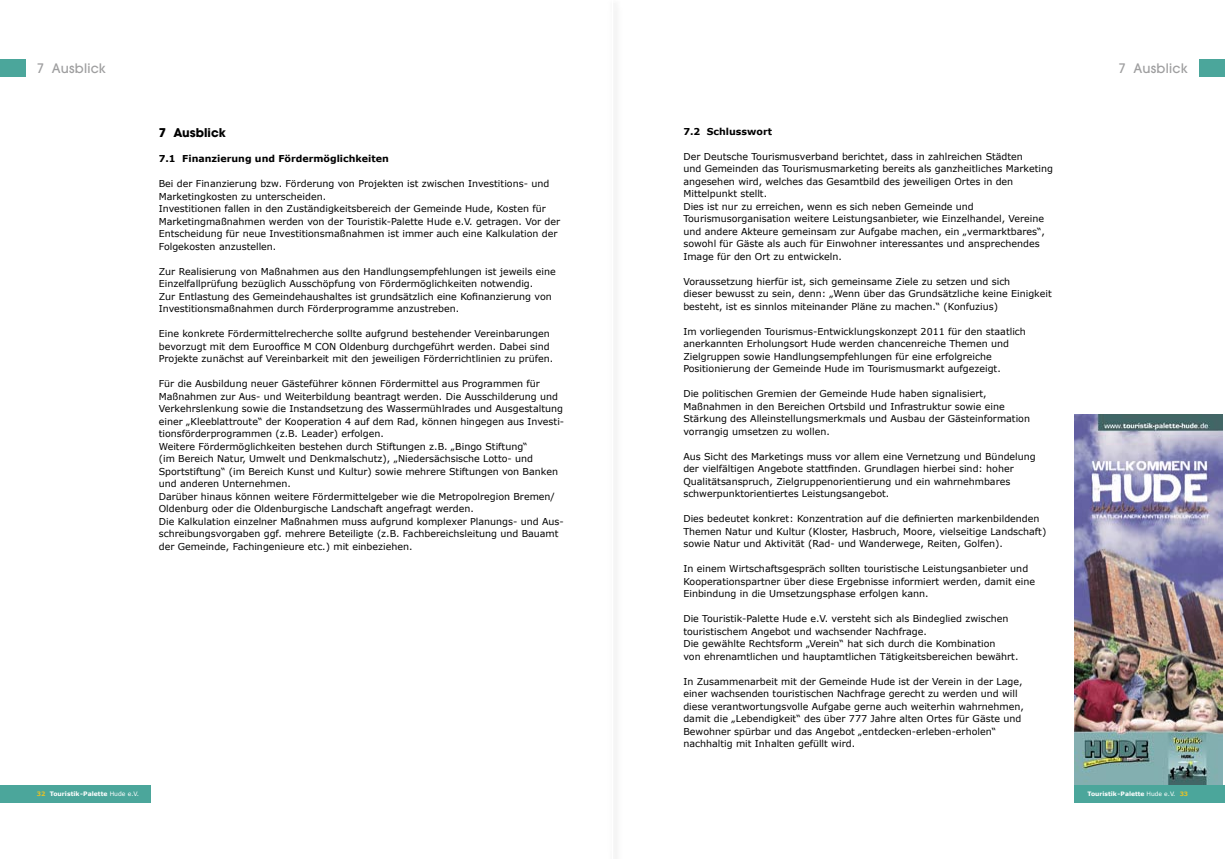
<style>
.page{position:relative;width:1225px;height:859px;background:#fff}
.page>*{position:absolute;margin:0;border:0;box-sizing:border-box;transform-origin:0 0}
.t1{font:500 13px "Avant Garde";letter-spacing:.02em;color:#9e9e9f}
.t2{font:700 12px "Avant Garde";color:#000}
.t3{font:9.5px/12.5px "Verdana";color:#000}
.t4{font:700 9.5px "Verdana";color:#000}
.t5{font:700 6.1px "Verdana";color:#fff}
.t6{font:700 6px "Verdana";color:#fff}
.s1{color:#e6c126}
.s2{font-weight:400}
</style>
<div class="page">
<div style="left:0;top:60px;width:26px;height:17px;background:#4ba69b"></div>
<div style="left:0;top:785px;width:150px;height:17px;background:#4ba69b"></div>
<img style="left:1074px;top:415px;width:148px;height:370px">
<div style="left:1199px;top:60px;width:26px;height:17px;background:#4ba69b"></div>
<div style="left:1074px;top:785px;width:151px;height:17px;background:#4ba69b"></div>
<h1 class="t1" style="left:37px;top:61px;width:71px">7 Ausblick</h1>
<p class="t2" style="left:159px;top:125px;width:68px">7 Ausblick</p>
<p class="t4" style="left:159px;top:153px;width:232px">7.1 Finanzierung und Fördermöglichkeiten</p>
<p class="t3" style="left:159px;top:177px;width:403px">Bei der Finanzierung bzw. Förderung von Projekten ist zwischen Investitions- und Marketingkosten zu unterscheiden.<br>Investitionen fallen in den Zuständigkeitsbereich der Gemeinde Hude, Kosten für Marketingmaßnahmen werden von der Touristik-Palette Hude e.V. getragen. Vor der Entscheidung für neue Investitionsmaßnahmen ist immer auch eine Kalkulation der Folgekosten anzustellen.</p>
<p class="t3" style="left:159px;top:265px;width:398px">Zur Realisierung von Maßnahmen aus den Handlungsempfehlungen ist jeweils eine Einzelfallprüfung bezüglich Ausschöpfung von Fördermöglichkeiten notwendig.<br>Zur Entlastung des Gemeindehaushaltes ist grundsätzlich eine Kofinanzierung von Investitionsmaßnahmen durch Förderprogramme anzustreben.</p>
<p class="t3" style="left:159px;top:327px;width:396px">Eine konkrete Fördermittelrecherche sollte aufgrund bestehender Vereinbarungen bevorzugt mit dem Eurooffice M CON Oldenburg durchgeführt werden. Dabei sind<br>Projekte zunächst auf Vereinbarkeit mit den jeweiligen Förderrichtlinien zu prüfen.</p>
<p class="t3" style="left:159px;top:377px;width:407px">Für die Ausbildung neuer Gästeführer können Fördermittel aus Programmen für Maßnahmen zur Aus- und Weiterbildung beantragt werden. Die Ausschilderung und Verkehrslenkung sowie die Instandsetzung des Wassermühlrades und Ausgestaltung einer „Kleeblattroute“ der Kooperation 4 auf dem Rad, können hingegen aus Investi&shy;tionsförderprogrammen (z.B. Leader) erfolgen.<br>Weitere Fördermöglichkeiten bestehen durch Stiftungen z.B. „Bingo Stiftung“<br>(im Bereich Natur, Umwelt und Denkmalschutz), „Niedersächsische Lotto- und Sportstiftung“ (im Bereich Kunst und Kultur) sowie mehrere Stiftungen von Banken und anderen Unternehmen.<br>Darüber hinaus können weitere Fördermittelgeber wie die Metropolregion Bremen/ Oldenburg oder die Oldenburgische Landschaft angefragt werden.<br>Die Kalkulation einzelner Maßnahmen muss aufgrund komplexer Planungs- und Aus&shy;schreibungsvorgaben ggf. mehrere Beteiligte (z.B. Fachbereichsleitung und Bauamt der Gemeinde, Fachingenieure etc.) mit einbeziehen.</p>
<p class="t5" style="left:37px;top:790px;width:104px"><span class="s1">32</span> Touristik-Palette <span class="s2">Hude e.V.</span></p>
<p class="t4" style="left:683px;top:125px;width:90px">7.2 Schlusswort</p>
<p class="t3" style="left:683px;top:150px;width:371px">Der Deutsche Tourismusverband berichtet, dass in zahlreichen Städten<br>und Gemeinden das Tourismusmarketing bereits als ganzheitliches Marketing angesehen wird, welches das Gesamtbild des jeweiligen Ortes in den Mittelpunkt stellt.<br>Dies ist nur zu erreichen, wenn es sich neben Gemeinde und Tourismusorganisation weitere Leistungsanbieter, wie Einzelhandel, Vereine und andere Akteure gemeinsam zur Aufgabe machen, ein „vermarktbares“, sowohl für Gäste als auch für Einwohner interessantes und ansprechendes Image für den Ort zu entwickeln.</p>
<p class="t3" style="left:683px;top:275px;width:370px">Voraussetzung hierfür ist, sich gemeinsame Ziele zu setzen und sich<br>dieser bewusst zu sein, denn: „Wenn über das Grundsätzliche keine Einigkeit besteht, ist es sinnlos miteinander Pläne zu machen.“ (Konfuzius)</p>
<p class="t3" style="left:683px;top:325px;width:344px">Im vorliegenden Tourismus-Entwicklungskonzept 2011 für den staatlich anerkannten Erholungsort Hude werden chancenreiche Themen und Zielgruppen sowie Handlungsempfehlungen für eine erfolgreiche Positionierung der Gemeinde Hude im Tourismusmarkt aufgezeigt.</p>
<p class="t3" style="left:683px;top:387px;width:348px">Die politischen Gremien der Gemeinde Hude haben signalisiert, Maßnahmen in den Bereichen Ortsbild und Infrastruktur sowie eine Stärkung des Alleinstellungsmerkmals und Ausbau der Gästeinformation vorrangig umsetzen zu wollen.</p>
<p class="t3" style="left:683px;top:450px;width:354px">Aus Sicht des Marketings muss vor allem eine Vernetzung und Bündelung der vielfältigen Angebote stattfinden. Grundlagen hierbei sind: hoher Qualitätsanspruch, Zielgruppenorientierung und ein wahrnehmbares schwerpunktorientiertes Leistungsangebot.</p>
<p class="t3" style="left:683px;top:512px;width:364px">Dies bedeutet konkret: Konzentration auf die definierten markenbildenden<br>Themen Natur und Kultur (Kloster, Hasbruch, Moore, vielseitige Landschaft) sowie Natur und Aktivität (Rad- und Wanderwege, Reiten, Golfen).</p>
<p class="t3" style="left:683px;top:562px;width:353px">In einem Wirtschaftsgespräch sollten touristische Leistungsanbieter und<br>Kooperationspartner über diese Ergebnisse informiert werden, damit eine<br>Einbindung in die Umsetzungsphase erfolgen kann.</p>
<p class="t3" style="left:683px;top:612px;width:337px">Die Touristik-Palette Hude e.V. versteht sich als Bindeglied zwischen touristischem Angebot und wachsender Nachfrage.<br>Die gewählte Rechtsform „Verein“ hat sich durch die Kombination<br>von ehrenamtlichen und hauptamtlichen Tätigkeitsbereichen bewährt.</p>
<p class="t3" style="left:683px;top:675px;width:342px">In Zusammenarbeit mit der Gemeinde Hude ist der Verein in der Lage, einer wachsenden touristischen Nachfrage gerecht zu werden und will diese verantwortungsvolle Aufgabe gerne auch weiterhin wahrnehmen, damit die „Lebendigkeit“ des über 777 Jahre alten Ortes für Gäste und Bewohner spürbar und das Angebot „entdecken-erleben-erholen“ nachhaltig mit Inhalten gefüllt wird.</p>
<h1 class="t1" style="left:1118px;top:61px;width:71px">7 Ausblick</h1>
<p class="t6" style="left:1087px;top:789px;width:102px">Touristik-Palette <span class="s2">Hude e.V.</span> <span class="s1">33</span></p>
</div>
